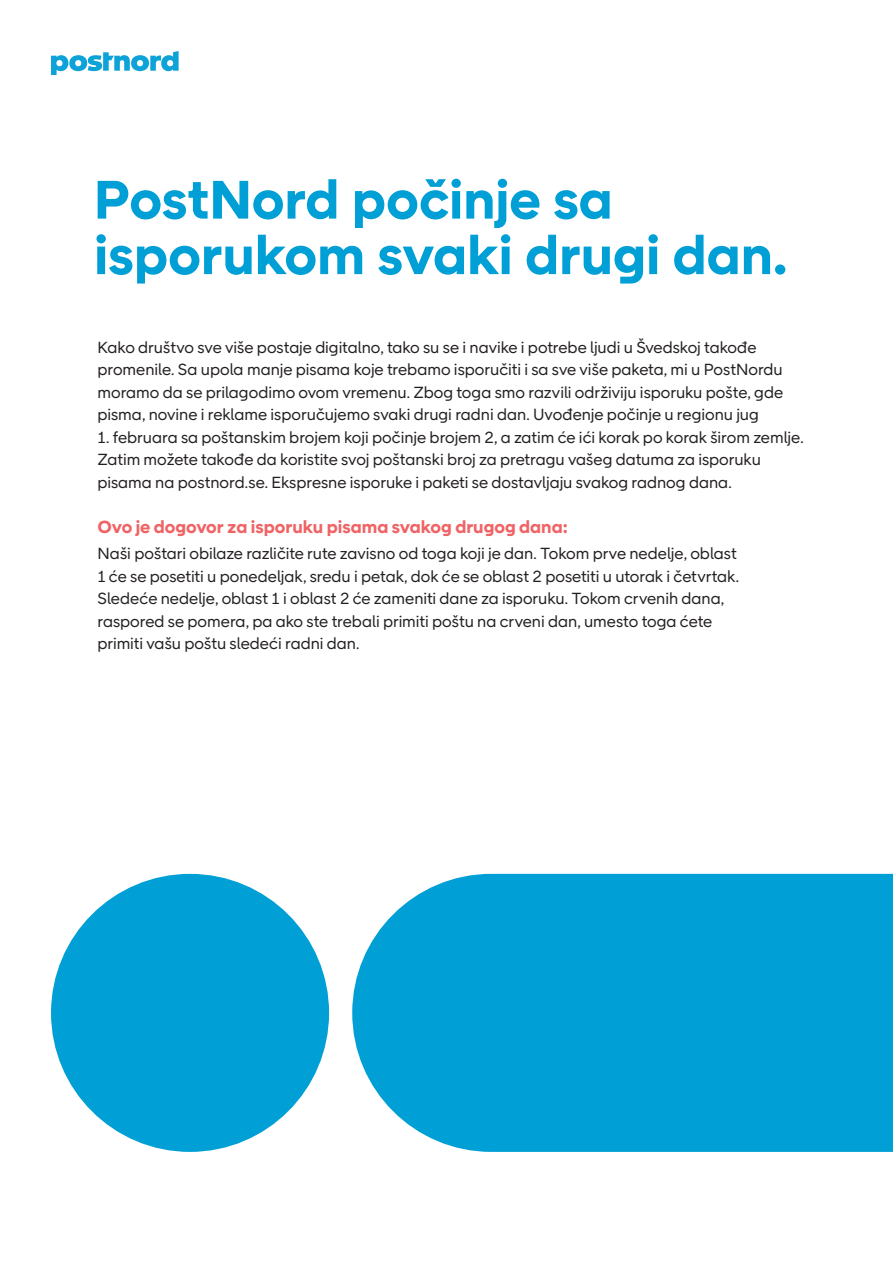
<style>
.page{position:relative;width:893px;height:1263px;background:#fff}
.page>*{position:absolute;margin:0;border:0;box-sizing:border-box;transform-origin:0 0}
.Rubrik{font:700 55.5px/55.5px "Post Nord Sans";color:#00a0d6}
.Mellanrubrik{font:700 18px "Post Nord Sans";color:#f06365}
.Bröd{font:16.5px/22.5px "Post Nord Sans";color:#231f20}
</style>
<div class="page">
<svg style="left:51px;top:51px;width:128px;height:24px"></svg>
<div style="left:352px;top:874px;width:541px;height:278px;background:#00a0d6"></div>
<div style="left:51px;top:874px;width:278px;height:278px;background:#00a0d6;border-radius:139px"></div>
<p class="Rubrik" style="left:94px;top:172px;width:695px">PostNord počinje sa isporukom svaki drugi dan.</p>
<p class="Bröd" style="left:97px;top:336px;width:687px">Kako društvo sve više postaje digitalno, tako su se i navike i potrebe ljudi u Švedskoj takođe promenile. Sa upola manje pisama koje trebamo isporučiti i sa sve više paketa, mi u PostNordu moramo da se prilagodimo ovom vremenu. Zbog toga smo razvili održiviju isporuku pošte, gde pisma, novine i reklame isporučujemo svaki drugi radni dan. Uvođenje počinje u regionu jug</p>
<p class="Bröd" style="left:97px;top:426px;width:708px">1. februara sa poštanskim brojem koji počinje brojem 2, a zatim će ići korak po korak širom zemlje.<br>Zatim možete takođe da koristite svoj poštanski broj za pretragu vašeg datuma za isporuku pisama na postnord.se. Ekspresne isporuke i paketi se dostavljaju svakog radnog dana.</p>
<p class="Mellanrubrik" style="left:97px;top:516px;width:472px">Ovo je dogovor za isporuku pisama svakog drugog dana:</p>
<p class="Bröd" style="left:97px;top:542px;width:643px">Naši poštari obilaze različite rute zavisno od toga koji je dan. Tokom prve nedelje, oblast 1 će se posetiti u ponedeljak, sredu i petak, dok će se oblast 2 posetiti u utorak i četvrtak.<br>Sledeće nedelje, oblast 1 i oblast 2 će zameniti dane za isporuku. Tokom crvenih dana, raspored se pomera, pa ako ste trebali primiti poštu na crveni dan, umesto toga ćete primiti vašu poštu sledeći radni dan.</p>
</div>
